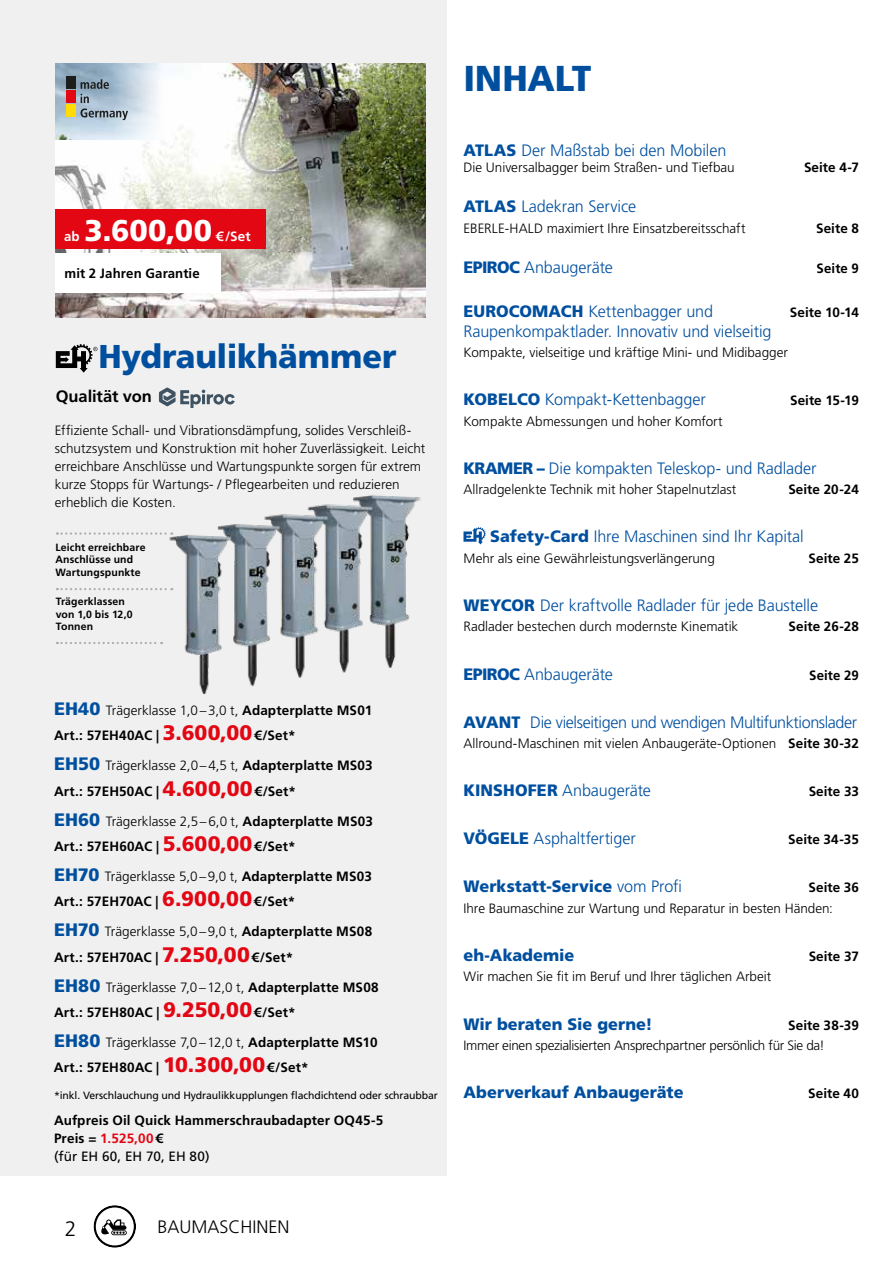
<style>
.page{position:relative;width:893px;height:1263px;background:#fff}
.page>*{position:absolute;margin:0;border:0;box-sizing:border-box;transform-origin:0 0}
.t1{font:900 36px "Frutiger LT Std";letter-spacing:-.005em;color:#004f9f}
.t2{font:900 33px "Frutiger LT Std";letter-spacing:-.005em;color:#004f9f}
.t3{font:900 30px "Frutiger LT Std";color:#fff}
.t4{font:300 21px "Frutiger LT Std";color:#000}
.t5{font:300 18px "Frutiger LT Std";color:#000}
.t6{font:300 16.5px "Frutiger LT Std";letter-spacing:-.005em;color:#004f9f}
.t7{font:900 16.5px "Frutiger LT Std";letter-spacing:.005em;color:#004f9f}
.t8{font:300 16.5px "Frutiger LT Std";letter-spacing:-.025em;color:#004f9f}
.t9{font:700 16.5px "Frutiger LT Std";letter-spacing:-.005em;color:#000}
.t10{font:700 13.5px/25.2px "Frutiger LT Std";letter-spacing:.005em;color:#000}
.t11{font:300 13.5px/18px "Frutiger LT Std";color:#000}
.t12{font:300 13.5px "Frutiger LT Std";letter-spacing:-.02em;color:#000}
.t13{font:700 13.5px "Frutiger LT Std";color:#fff}
.t14{font:700 10.5px/12.6px "Frutiger LT Std";letter-spacing:.015em;color:#000}
.t15{font:10.5px "Frutiger LT Std";letter-spacing:-.01em;color:#000}
.s1{font-weight:900;font-size:18px;color:#004f9f}
.s2{font-weight:300}
.s3{font-weight:900;font-size:21px;color:#e30613}
.s4{color:#e30613}
.s5{font-weight:400}
.s6{font-weight:900}
.s7{font-weight:700}
</style>
<div class="page">
<svg style="left:94px;top:1205px;width:42px;height:43px"></svg>
<div style="left:0;top:0;width:446px;height:1176px;background:#f0f0f0"></div>
<svg style="left:463px;top:527px;width:23px;height:17px"></svg>
<img style="left:56px;top:64px;width:369px;height:253px">
<svg style="left:159px;top:387px;width:76px;height:21px"></svg>
<div style="left:56px;top:253px;width:165px;height:39px;background:#fff"></div>
<svg style="left:57px;top:532px;width:105px;height:3px"></svg>
<svg style="left:57px;top:588px;width:105px;height:2px"></svg>
<svg style="left:57px;top:642px;width:105px;height:2px"></svg>
<img style="left:162px;top:495px;width:259px;height:200px">
<img style="left:56px;top:64px;width:109px;height:76px">
<div style="left:56px;top:209px;width:210px;height:40px;background:#e30613"></div>
<svg style="left:80px;top:79px;width:48px;height:41px;background:#91a4b4"></svg>
<div style="left:66px;top:76px;width:10px;height:13px;background:#1d1e1c"></div>
<div style="left:66px;top:90px;width:10px;height:13px;background:#e30613"></div>
<div style="left:66px;top:104px;width:10px;height:13px;background:#ffdc04"></div>
<svg style="left:56px;top:344px;width:42px;height:29px"></svg>
<p class="t13" style="left:64px;top:228px;width:17px">ab</p>
<h3 class="t3" style="left:85px;top:212px;width:129px">3.600,00</h3>
<p class="t13" style="left:216px;top:228px;width:36px">€/Set</p>
<p class="t10" style="left:64px;top:261px;width:137px">mit 2 Jahren Garantie</p>
<h2 class="t2" style="left:98px;top:337px;width:299px">Hydraulikhämmer</h2>
<p class="t9" style="left:56px;top:386px;width:98px">Qualität von</p>
<p class="t11" style="left:55px;top:422px;width:372px">Effiziente Schall- und Vibrationsdämpfung, solides Verschleiß&shy;schutzsystem und Konstruktion mit hoher Zuverlässigkeit. Leicht erreichbare Anschlüsse und Wartungspunkte sorgen für extrem kurze Stopps für Wartungs- / Pflegearbeiten und reduzieren erheblich die Kosten.</p>
<p class="t14" style="left:55px;top:541px;width:92px">Leicht erreichbare<br>Anschlüsse und<br>Wartungspunkte</p>
<p class="t14" style="left:56px;top:595px;width:78px">Trägerklassen von 1,0 bis 12,0<br>Tonnen</p>
<p class="t10" style="left:54px;top:698px;width:320px"><span class="s1">EH40</span> <span class="s2">Trägerklasse 1,0–3,0 t,</span> Adapterplatte MS01<br>Art.: 57EH40AC | <span class="s3">3.600,00</span>€/Set*</p>
<p class="t10" style="left:54px;top:753px;width:320px"><span class="s1">EH50</span> <span class="s2">Trägerklasse 2,0–4,5 t,</span> Adapterplatte MS03<br>Art.: 57EH50AC | <span class="s3">4.600,00</span>€/Set*</p>
<p class="t10" style="left:54px;top:808px;width:320px"><span class="s1">EH60</span> <span class="s2">Trägerklasse 2,5–6,0 t,</span> Adapterplatte MS03<br>Art.: 57EH60AC | <span class="s3">5.600,00</span>€/Set*</p>
<p class="t10" style="left:54px;top:864px;width:320px"><span class="s1">EH70</span> <span class="s2">Trägerklasse 5,0–9,0 t,</span> Adapterplatte MS03<br>Art.: 57EH70AC | <span class="s3">6.900,00</span>€/Set*</p>
<p class="t10" style="left:54px;top:919px;width:320px"><span class="s1">EH70</span> <span class="s2">Trägerklasse 5,0–9,0 t,</span> Adapterplatte MS08<br>Art.: 57EH70AC | <span class="s3">7.250,00</span>€/Set*</p>
<p class="t10" style="left:54px;top:974px;width:326px"><span class="s1">EH80</span> <span class="s2">Trägerklasse 7,0–12,0 t,</span> Adapterplatte MS08<br>Art.: 57EH80AC | <span class="s3">9.250,00</span>€/Set*</p>
<p class="t10" style="left:54px;top:1030px;width:325px"><span class="s1">EH80</span> <span class="s2">Trägerklasse 7,0–12,0 t,</span> Adapterplatte MS10<br>Art.: 57EH80AC | <span class="s3">10.300,00</span>€/Set*</p>
<p class="t15" style="left:54px;top:1089px;width:385px">*inkl. Verschlauchung und Hydraulikkupplungen flachdichtend oder schraubbar</p>
<p class="t10" style="left:54px;top:1111px;width:331px;line-height:18px">Aufpreis Oil Quick Hammerschraubadapter OQ45-5<br>Preis = <span class="s4">1.525,00</span>€<br><span class="s5">(für EH 60, EH 70, EH 80)</span></p>
<h3 class="t4" style="left:65px;top:1217px;width:13px">2</h3>
<h3 class="t5" style="left:157px;top:1217px;width:134px">BAUMASCHINEN</h3>
<h1 class="t1" style="left:463px;top:56px;width:129px">INHALT</h1>
<p class="t6" style="left:463px;top:141px;width:264px"><span class="s6">ATLAS</span> Der Maßstab bei den Mobilen</p>
<p class="t11" style="left:463px;top:159px;width:273px">Die Universalbagger beim Straßen- und Tiefbau</p>
<p class="t10" style="left:804px;top:155px;width:56px">Seite 4-7</p>
<p class="t6" style="left:463px;top:197px;width:174px"><span class="s6">ATLAS</span> Ladekran Service</p>
<p class="t11" style="left:463px;top:219px;width:283px">EBERLE-HALD maximiert Ihre Einsatzbereitsschaft</p>
<p class="t10" style="left:816px;top:216px;width:44px">Seite 8</p>
<p class="t6" style="left:463px;top:258px;width:151px"><span class="s6">EPIROC</span> Anbaugeräte</p>
<p class="t10" style="left:817px;top:256px;width:44px">Seite 9</p>
<p class="t6" style="left:463px;top:302px;width:251px"><span class="s6">EUROCOMACH</span> Kettenbagger und</p>
<p class="t10" style="left:790px;top:300px;width:71px">Seite 10-14</p>
<p class="t6" style="left:463px;top:322px;width:309px">Raupenkompaktlader. Innovativ und vielseitig</p>
<p class="t11" style="left:463px;top:344px;width:326px">Kompakte, vielseitige und kräftige Mini- und Midibagger</p>
<p class="t6" style="left:463px;top:390px;width:244px"><span class="s6">KOBELCO</span> Kompakt-Kettenbagger</p>
<p class="t10" style="left:790px;top:388px;width:70px">Seite 15-19</p>
<p class="t11" style="left:463px;top:412px;width:261px">Kompakte Abmessungen und hoher Komfort</p>
<p class="t6" style="left:463px;top:459px;width:355px"><span class="s6">KRAMER –</span> Die kompakten Teleskop- und Radlader</p>
<p class="t11" style="left:463px;top:481px;width:274px">Allradgelenkte Technik mit hoher Stapelnutzlast</p>
<p class="t10" style="left:788px;top:477px;width:72px">Seite 20-24</p>
<p class="t6" style="left:490px;top:527px;width:315px"><span class="s6">Safety-Card</span> Ihre Maschinen sind Ihr Kapital</p>
<p class="t11" style="left:463px;top:549px;width:253px">Mehr als eine Gewährleistungsverlängerung</p>
<p class="t10" style="left:809px;top:546px;width:52px">Seite 25</p>
<p class="t6" style="left:463px;top:596px;width:356px"><span class="s6">WEYCOR</span> Der kraftvolle Radlader für jede Baustelle</p>
<p class="t11" style="left:463px;top:618px;width:276px">Radlader bestechen durch modernste Kinematik</p>
<p class="t10" style="left:789px;top:614px;width:72px">Seite 26-28</p>
<p class="t6" style="left:463px;top:664px;width:151px"><span class="s6">EPIROC</span> Anbaugeräte</p>
<p class="t10" style="left:809px;top:662px;width:51px">Seite 29</p>
<p class="t8" style="left:463px;top:713px;width:395px"><span class="s6">AVANT</span> Die vielseitigen und wendigen Multifunktions lader</p>
<p class="t11" style="left:463px;top:735px;width:397px">Allround-Maschinen mit vielen Anbau geräte-Optionen <span class="s7">Seite 30-32</span></p>
<p class="t6" style="left:463px;top:781px;width:189px"><span class="s6">KINSHOFER</span> Anbaugeräte</p>
<p class="t10" style="left:809px;top:779px;width:52px">Seite 33</p>
<p class="t6" style="left:463px;top:829px;width:174px"><span class="s6">VÖGELE</span> Asphaltfertiger</p>
<p class="t10" style="left:788px;top:827px;width:72px">Seite 34-35</p>
<p class="t7" style="left:463px;top:877px;width:220px">Werkstatt-Service <span class="s2">vom Profi</span></p>
<p class="t10" style="left:808px;top:875px;width:52px">Seite 36</p>
<p class="t11" style="left:463px;top:899px;width:371px">Ihre Baumaschine zur Wartung und Reparatur in besten Händen:</p>
<p class="t7" style="left:463px;top:945px;width:112px">eh-Akademie</p>
<p class="t10" style="left:809px;top:944px;width:52px">Seite 37</p>
<p class="t11" style="left:463px;top:968px;width:309px">Wir machen Sie fit im Beruf und Ihrer täglichen Arbeit</p>
<p class="t7" style="left:463px;top:1014px;width:191px">Wir beraten Sie gerne!</p>
<p class="t10" style="left:788px;top:1012px;width:72px">Seite 38-39</p>
<p class="t12" style="left:463px;top:1038px;width:363px">Immer einen spezialisierten Ansprechpartner persönlich für Sie da!</p>
<p class="t7" style="left:463px;top:1082px;width:222px">Aberverkauf Anbaugeräte</p>
<p class="t10" style="left:808px;top:1081px;width:52px">Seite 40</p>
</div>
